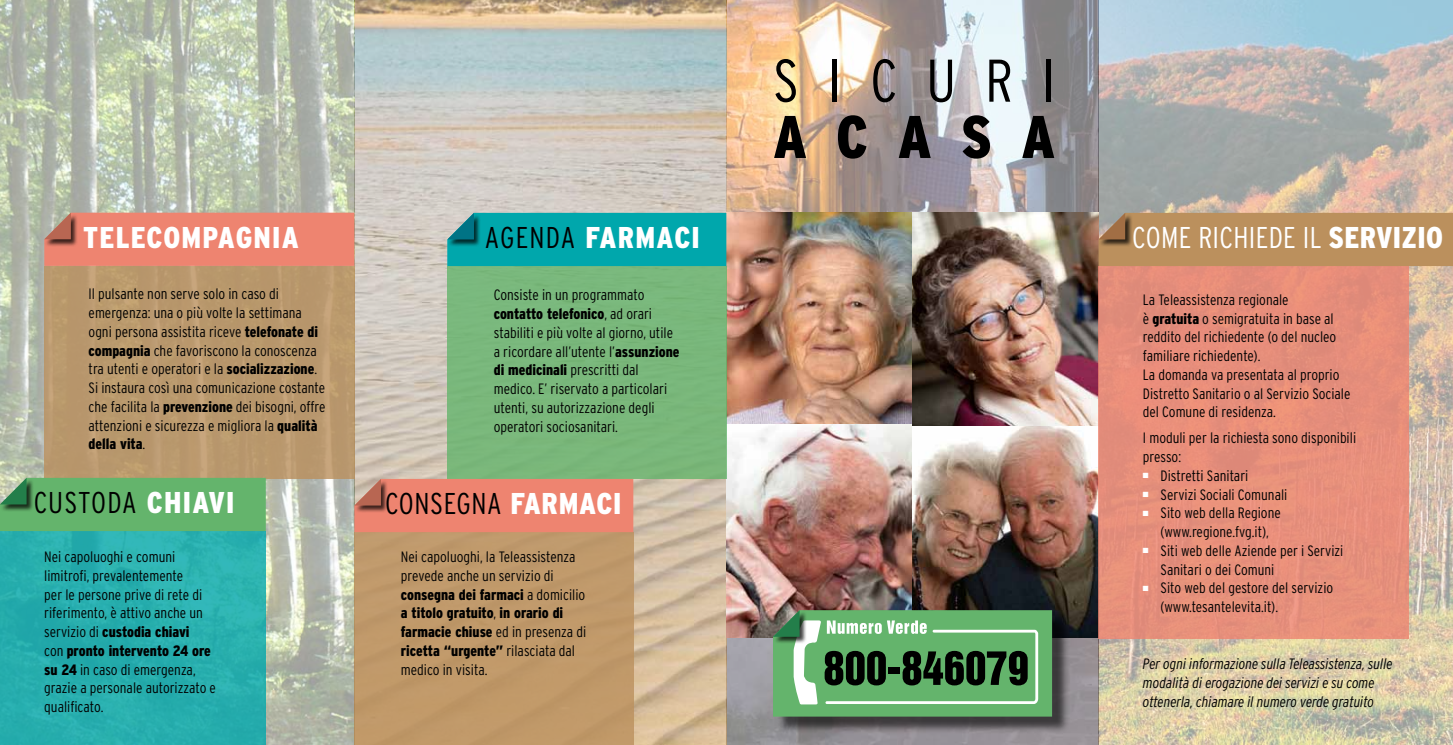
<style>
.page{position:relative;width:1453px;height:745px;background:#fff}
.page>*{position:absolute;margin:0;border:0;box-sizing:border-box;transform-origin:0 0}
.t1{font:300 condensed 60px "Interstate";letter-spacing:.485em;color:#000}
.t2{font:900 condensed 60px "Interstate";letter-spacing:.485em;color:#000}
.t3{font:300 condensed 30px "Interstate";letter-spacing:.02em;color:#000}
.t4{font:900 condensed 30px "Interstate";letter-spacing:.04em;color:#fff}
.t5{font:300 condensed 30px "Interstate";letter-spacing:.01em;color:#fff}
.t6{font:300 condensed 15px/18.8px "Interstate";color:#000}
.t7{font:italic 300 condensed 15px/18.8px "Interstate";color:#000}
.s1{font-weight:900}
.s2{font-weight:900;color:#fff}
.s3{font-weight:300;color:#000}
</style>
<div class="page">
<img style="left:0;top:0;width:1453px;height:744px">
<img style="left:726px;top:213px;width:372px;height:424px">
<div style="left:354px;top:531px;width:279px;height:213px;background:#c0996a"></div>
<div style="left:447px;top:266px;width:279px;height:212px;background:#7ab87b"></div>
<svg style="left:447px;top:213px;width:279px;height:53px"></svg>
<div style="left:1098px;top:266px;width:310px;height:372px;background:#e78f7b"></div>
<div style="left:1098px;top:213px;width:355px;height:53px;background:#bb905d"></div>
<div style="left:0;top:530px;width:266px;height:214px;background:#28aeae"></div>
<div style="left:44px;top:266px;width:310px;height:212px;background:#b8986c"></div>
<svg style="left:0;top:477px;width:266px;height:53px"></svg>
<div style="left:777px;top:613px;width:293px;height:120px;background:#000;opacity:.6"></div>
<svg style="left:773px;top:609px;width:279px;height:107px"></svg>
<svg style="left:354px;top:478px;width:279px;height:53px"></svg>
<svg style="left:44px;top:212px;width:310px;height:54px"></svg>
<h2 class="t4" style="left:83px;top:220px;width:217px">TELECOMPAGNIA</h2>
<p class="t6" style="left:89px;top:284px;width:238px">Il pulsante non serve solo in caso di emergenza: una o più volte la settimana ogni persona assistita riceve <span class="s1">telefonate di compagnia</span> che favoriscono la conoscenza tra utenti e operatori e la <span class="s1">socializzazione</span>.<br>Si instaura così una comunicazione costante che facilita la <span class="s1">prevenzione</span> dei bisogni, offre attenzioni e sicurezza e migliora la <span class="s1">qualità della vita</span>.</p>
<h2 class="t3" style="left:34px;top:485px;width:202px">CUSTODA <span class="s2">CHIAVI</span></h2>
<p class="t6" style="left:44px;top:547px;width:173px">Nei capoluoghi e comuni limitrofi, prevalentemente<br>per le persone prive di rete di riferimento, è attivo anche un servizio di <span class="s1">custodia chiavi<br></span>con <span class="s1">pronto intervento 24 ore su 24</span> in caso di emergenza, grazie a personale autorizzato e qualificato.</p>
<h2 class="t4" style="left:485px;top:220px;width:217px"><span class="s3">AGENDA</span> FARMACI</h2>
<p class="t6" style="left:494px;top:285px;width:187px">Consiste in un programmato <span class="s1">contatto telefonico</span>, ad orari stabiliti e più volte al giorno, utile a ricordare all’utente l’<span class="s1">assunzione di medicinali</span> prescritti dal medico. E’ riservato a particolari utenti, su autorizzazione degli operatori sociosanitari.</p>
<h2 class="t3" style="left:385px;top:486px;width:238px">CONSEGNA <span class="s2">FARMACI</span></h2>
<p class="t6" style="left:401px;top:547px;width:187px">Nei capoluoghi, la Teleassistenza prevede anche un servizio di <span class="s1">consegna dei farmaci</span> a domicilio <span class="s1">a titolo gratuito</span>, <span class="s1">in orario di farmacie chiuse</span> ed in presenza di <span class="s1">ricetta “urgente”</span> rilasciata dal medico in visita.</p>
<h1 class="t1" style="left:773px;top:47px;width:284px">SICURI</h1>
<h1 class="t2" style="left:773px;top:103px;width:284px">ACASA</h1>
<h2 class="t5" style="left:1132px;top:220px;width:312px">COME RICHIEDE IL <span class="s1">SERVIZIO</span></h2>
<p class="t6" style="left:1143px;top:290px;width:209px">La Teleassistenza regionale<br>è <span class="s1">gratuita</span> o semigratuita in base al reddito del richiedente (o del nucleo familiare richiedente).<br>La domanda va presentata al proprio Distretto Sanitario o al Servizio Sociale del Comune di residenza.</p>
<p class="t6" style="left:1143px;top:428px;width:215px">I moduli per la richiesta sono disponibili presso:</p>
<p class="t6" style="left:1143px;top:465px;width:107px"><sup>■</sup> Distretti Sanitari</p>
<p class="t6" style="left:1143px;top:484px;width:146px"><sup>■</sup> Servizi Sociali Comunali</p>
<p class="t6" style="left:1143px;top:503px;width:139px;text-align:center"><sup>■</sup> Sito web della Regione (www.regione.fvg.it),</p>
<p class="t6" style="left:1160px;top:540px;width:184px;text-indent:-18px"><sup>■</sup> Siti web delle Aziende per i Servizi<br>Sanitari o dei Comuni</p>
<p class="t6" style="left:1160px;top:578px;width:174px;text-indent:-18px"><sup>■</sup> Sito web del gestore del servizio (www.tesantelevita.it).</p>
<p class="t7" style="left:1143px;top:654px;width:251px">Per ogni informazione sulla Teleassistenza, sulle modalità di erogazione dei servizi e su come ottenerla, chiamare il numero verde gratuito</p>
</div>
